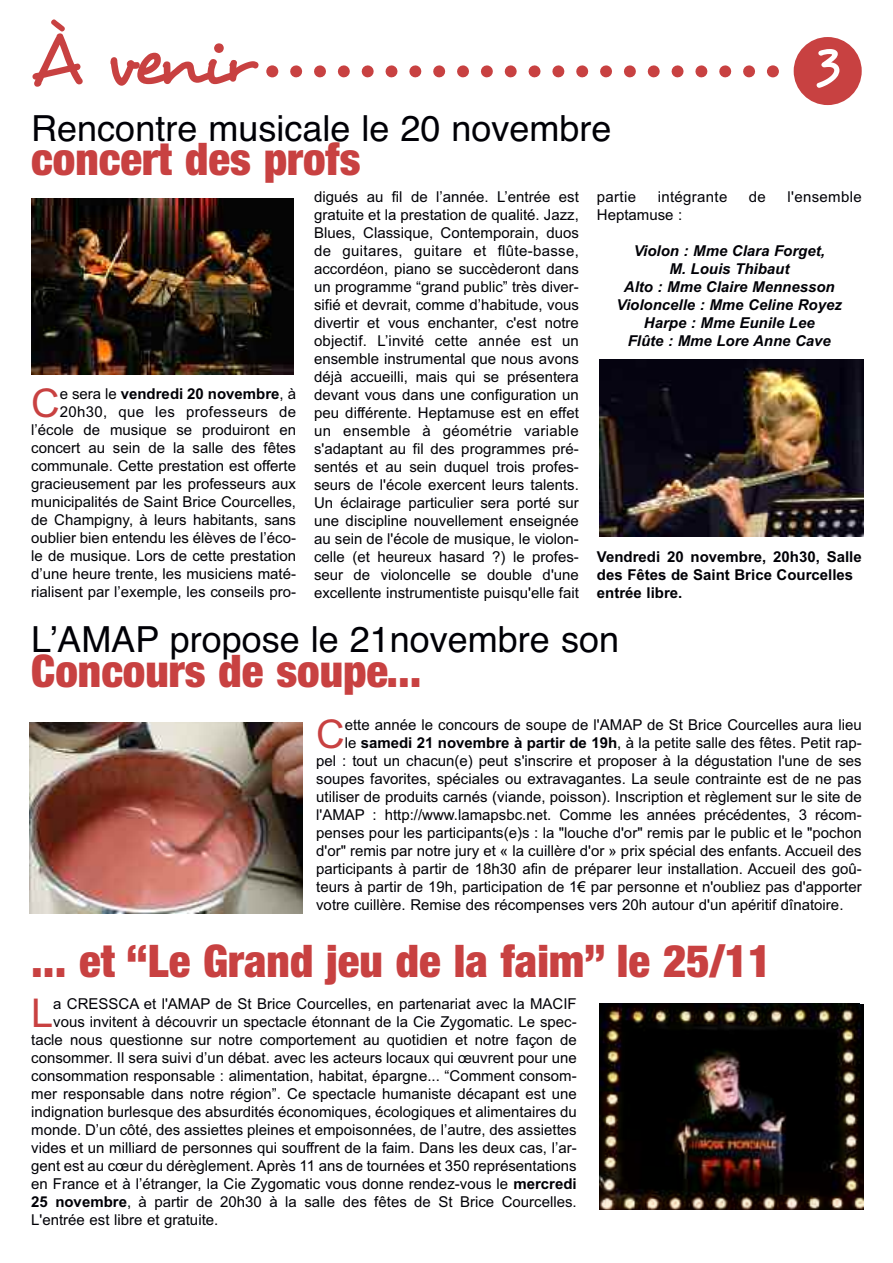
<style>
.page{position:relative;width:893px;height:1263px;background:#fff}
.page>*{position:absolute;margin:0;border:0;box-sizing:border-box;transform-origin:0 0}
.t1{font:72px "Desyrel";letter-spacing:-.075em;color:#c84141}
.t2{font:54px "Desyrel";color:#fff}
.t3{font:900 condensed 45px "Helvetica Neue";color:#c84141}
.t4{font:39.6px "Arial";color:#c84141}
.t5{font:36px "Helvetica";color:#000006}
.t6{font:15px/18px "Arial";color:#000006;text-align:right}
.t7{font:italic 700 15px/18px "Arial";color:#000006;text-align:center}
.t8{font:700 15px/18px "Arial";color:#000006}
.t9{font:15px "Arial";letter-spacing:.02em;color:#000006}
.s1{font-weight:700}
</style>
<div class="page">
<div style="left:794px;top:37px;width:68px;height:68px;background:#c84141;border-radius:50%"></div>
<svg style="left:266px;top:65px;width:489px;height:12px"></svg>
<svg style="left:767px;top:65px;width:12px;height:12px"></svg>
<img style="left:31px;top:199px;width:262px;height:175px">
<img style="left:600px;top:360px;width:263px;height:176px">
<div style="left:30px;top:721px;width:273px;height:196px;background:linear-gradient(to right,#fff,#fff)"></div>
<img style="left:30px;top:723px;width:273px;height:191px">
<img style="left:600px;top:1004px;width:263px;height:205px">
<h1 class="t1" style="left:31px;top:16px;width:226px">À venir</h1>
<h3 class="t5" style="left:31px;top:107px;width:582px">Rencontre musicale le 20 novembre</h3>
<h3 class="t3" style="left:31px;top:131px;width:331px">concert des profs</h3>
<h2 class="t2" style="left:814px;top:26px;width:28px">3</h2>
<p class="t6" style="left:314px;top:187px;width:266px;text-align:justify">digués au fil de l’année. L’entrée est gratuite et la prestation de qualité. Jazz, Blues, Classique, Contemporain, duos de guitares, guitare et flûte-basse, accordéon, piano se succèderont dans un programme “grand public” très diver&shy;sifié et devrait, comme d’habitude, vous divertir et vous enchanter, c'est notre objectif. L’invité cette année est un ensemble instrumental que nous avons déjà accueilli, mais qui se présentera devant vous dans une configuration un peu différente. Heptamuse est en effet un ensemble à géométrie variable s'adaptant au fil des programmes pré&shy;sentés et au sein duquel trois profes&shy;seurs de l'école exercent leurs talents.<br>Un éclairage particulier sera porté sur une discipline nouvellement enseignée au sein de l'école de musique, le violon&shy;celle (et heureux hasard ?) le profes&shy;seur de violoncelle se double d'une excellente instrumentiste puisqu'elle fait</p>
<p class="t6" style="left:597px;top:187px;width:41px">partie</p>
<p class="t9" style="left:658px;top:188px;width:71px">intégrante</p>
<p class="t6" style="left:749px;top:187px;width:19px">de</p>
<p class="t9" style="left:787px;top:188px;width:76px">l'ensemble</p>
<p class="t6" style="left:597px;top:205px;width:87px">Heptamuse :</p>
<p class="t7" style="left:617px;top:241px;width:227px">Violon : Mme Clara Forget,<br>M. Louis Thibaut<br>Alto : Mme Claire Mennesson<br>Violoncelle : Mme Celine Royez<br>Harpe : Mme Eunile Lee<br>Flûte : Mme Lore Anne Cave</p>
<h3 class="t4" style="left:31px;top:380px;width:30px">C</h3>
<p class="t6" style="left:31px;top:384px;width:266px">e sera le <span class="s1">vendredi 20 novembre</span>, à 20h30, que les professeurs de l’école de musique se produiront en concert au sein de la salle des fêtes communale. Cette prestation est offerte gracieusement par les professeurs aux municipalités de Saint Brice Courcelles, de Champigny, à leurs habitants, sans oublier bien entendu les élèves de l’éco&shy;le de musique. Lors de cette prestation d’une heure trente, les musiciens maté&shy;rialisent par l’exemple, les conseils pro-</p>
<p class="t8" style="left:597px;top:547px;width:266px">Vendredi 20 novembre, 20h30, Salle des Fêtes de Saint Brice Courcelles entrée libre.</p>
<h3 class="t5" style="left:31px;top:619px;width:589px">L’AMAP propose le 21novembre son</h3>
<h3 class="t3" style="left:31px;top:643px;width:392px">Concours de soupe...</h3>
<h3 class="t4" style="left:316px;top:711px;width:30px">C</h3>
<p class="t6" style="left:345px;top:715px;width:519px">ette année le concours de soupe de l'AMAP de St Brice Courcelles aura lieu</p>
<p class="t6" style="left:345px;top:733px;width:519px">le <span class="s1">samedi 21 novembre à partir de 19h</span>, à la petite salle des fêtes. Petit rap-</p>
<p class="t6" style="left:316px;top:751px;width:547px">pel : tout un chacun(e) peut s'inscrire et proposer à la dégustation l'une de ses</p>
<p class="t6" style="left:316px;top:769px;width:547px">soupes favorites, spéciales ou extravagantes. La seule contrainte est de ne pas</p>
<p class="t6" style="left:316px;top:787px;width:547px">utiliser de produits carnés (viande, poisson). Inscription et règlement sur le site de</p>
<p class="t6" style="left:316px;top:805px;width:547px">l'AMAP : http://www.lamapsbc.net. Comme les années précédentes, 3 récom-</p>
<p class="t6" style="left:316px;top:823px;width:547px">penses pour les participants(e)s : la "louche d'or" remis par le public et le "pochon</p>
<p class="t6" style="left:316px;top:841px;width:547px">d'or" remis par notre jury et « la cuillère d'or » prix spécial des enfants. Accueil des</p>
<p class="t6" style="left:316px;top:859px;width:547px">participants à partir de 18h30 afin de préparer leur installation. Accueil des goû-</p>
<p class="t6" style="left:316px;top:877px;width:547px">teurs à partir de 19h, participation de 1€ par personne et n'oubliez pas d'apporter</p>
<p class="t6" style="left:316px;top:895px;width:529px">votre cuillère. Remise des récompenses vers 20h autour d'un apéritif dînatoire.</p>
<h3 class="t3" style="left:31px;top:933px;width:742px">... et “Le Grand jeu de la faim” le 25/11</h3>
<h3 class="t4" style="left:31px;top:990px;width:24px">L</h3>
<p class="t6" style="left:53px;top:994px;width:525px">a CRESSCA et l'AMAP de St Brice Courcelles, en partenariat avec la MACIF</p>
<p class="t6" style="left:53px;top:1012px;width:525px">vous invitent à découvrir un spectacle étonnant de la Cie Zygomatic. Le spec-</p>
<p class="t6" style="left:31px;top:1030px;width:547px">tacle nous questionne sur notre comportement au quotidien et notre façon de</p>
<p class="t6" style="left:31px;top:1048px;width:547px">consommer. Il sera suivi d’un débat. avec les acteurs locaux qui œuvrent pour une</p>
<p class="t6" style="left:31px;top:1066px;width:547px">consommation responsable : alimentation, habitat, épargne... “Comment consom-</p>
<p class="t6" style="left:31px;top:1084px;width:547px">mer responsable dans notre région”. Ce spectacle humaniste décapant est une</p>
<p class="t6" style="left:31px;top:1102px;width:547px">indignation burlesque des absurdités économiques, écologiques et alimentaires du</p>
<p class="t6" style="left:31px;top:1120px;width:547px">monde. D’un côté, des assiettes pleines et empoisonnées, de l’autre, des assiettes</p>
<p class="t6" style="left:31px;top:1138px;width:547px">vides et un milliard de personnes qui souffrent de la faim. Dans les deux cas, l’ar-</p>
<p class="t6" style="left:31px;top:1156px;width:547px">gent est au cœur du dérèglement. Après 11 ans de tournées et 350 représentations</p>
<p class="t6" style="left:31px;top:1174px;width:547px">en France et à l’étranger, la Cie Zygomatic vous donne rendez-vous le <span class="s1">mercredi</span></p>
<p class="t6" style="left:31px;top:1192px;width:547px"><span class="s1">25 novembre</span>, à partir de 20h30 à la salle des fêtes de St Brice Courcelles.</p>
<p class="t6" style="left:31px;top:1210px;width:189px">L'entrée est libre et gratuite.</p>
</div>
